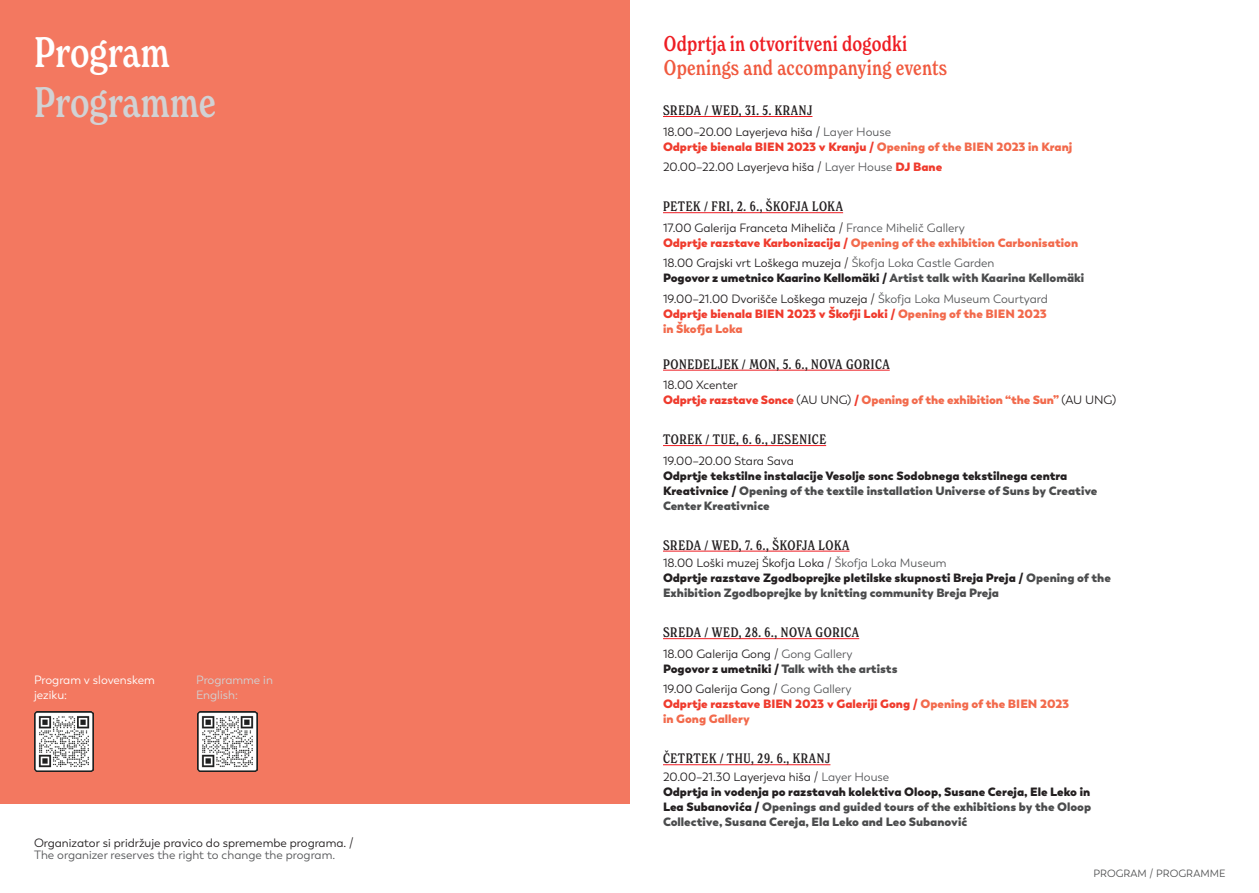
<style>
.page{position:relative;width:1259px;height:893px;background:#fff}
.page>*{position:absolute;margin:0;border:0;box-sizing:border-box;transform-origin:0 0}
.t1{font:500 condensed 42px "New Spirit";color:#d1d2d4}
.t2{font:500 condensed 42px "New Spirit";color:#fff}
.t3{font:500 condensed 21px "New Spirit";letter-spacing:.01em;color:#f0593e}
.t4{font:500 condensed 21px "New Spirit";letter-spacing:.01em;color:#ee1d23}
.t5{font:500 condensed 13.5px "New Spirit";letter-spacing:.05em;color:#231f20}
.t6{font:800 12px/15px "Boston";color:#4b4c4d}
.t7{font:800 12px/15px "Boston";color:#ef3b2d}
.t8{font:800 12px/15px "Boston";color:#231f20}
.t9{font:800 12px/15px "Boston";letter-spacing:-.005em;color:#f26a4c}
.t10{font:12px/15px "Boston";color:#231f20}
.t11{font:12px "Boston";color:#57585a}
.t12{font:12px "Boston";color:#fff}
.t13{font:12px "Boston";color:#d1d2d4}
.t14{font:10.5px "Boston";color:#4e4f50}
.s1{font-weight:400;color:#231f20}
.s2{font-weight:400;color:#57585a}
.s3{color:#f26a4c}
.s4{color:#57585a}
.s5{font-weight:800;color:#ef3b2d}
.s6{color:#ef3b2d}
.s7{font-weight:400}
.s8{color:#4b4c4d}
.s9{color:#231f20}
.s10{font-weight:800}
.s11{font-weight:800;color:#4b4c4d}
</style>
<div class="page">
<div style="left:0;top:0;width:629px;height:804px;background:#f37860"></div>
<hr style="left:663px;top:116px;width:149px;height:1px;background:#ee1d23">
<hr style="left:663px;top:212px;width:180px;height:1px;background:#ee1d23">
<hr style="left:663px;top:370px;width:226px;height:1px;background:#ee1d23">
<hr style="left:663px;top:445px;width:163px;height:1px;background:#ee1d23">
<hr style="left:663px;top:551px;width:186px;height:1px;background:#ee1d23">
<hr style="left:663px;top:638px;width:196px;height:1px;background:#ee1d23">
<hr style="left:663px;top:764px;width:167px;height:1px;background:#ee1d23">
<img style="left:34px;top:712px;width:60px;height:59px">
<img style="left:198px;top:711px;width:59px;height:60px">
<h1 class="t2" style="left:34px;top:26px;width:137px">Program</h1>
<h1 class="t1" style="left:34px;top:76px;width:184px">Programme</h1>
<p class="t12" style="left:34px;top:673px;width:122px">Program v slovenskem</p>
<p class="t13" style="left:196px;top:673px;width:78px">Programme in</p>
<p class="t12" style="left:34px;top:688px;width:35px">jeziku:</p>
<p class="t13" style="left:196px;top:688px;width:43px">English:</p>
<p class="t10" style="left:34px;top:835px;width:321px">Organizator si pridržuje pravico do spremembe programa. /</p>
<p class="t11" style="left:34px;top:848px;width:303px">The organizer reserves the right to change the program.</p>
<h2 class="t4" style="left:664px;top:31px;width:245px">Odprtja in otvoritveni dogodki</h2>
<h2 class="t3" style="left:664px;top:55px;width:285px">Openings and accompanying events</h2>
<p class="t5" style="left:663px;top:102px;width:151px">SREDA / WED, 31. 5. KRANJ</p>
<p class="t7" style="left:663px;top:124px;width:411px"><span class="s1">18.00–20.00 Layerjeva hiša /</span> <span class="s2">Layer House<br></span>Odprtje bienala BIEN 2023 v Kranju / <span class="s3">Opening of the BIEN 2023 in Kranj</span></p>
<p class="t10" style="left:663px;top:160px;width:281px">20.00–22.00 Layerjeva hiša / <span class="s4">Layer House</span> <span class="s5">DJ Bane</span></p>
<p class="t5" style="left:663px;top:198px;width:182px">PETEK / FRI, 2. 6., ŠKOFJA LOKA</p>
<p class="t9" style="left:663px;top:220px;width:417px"><span class="s1">17.00 Galerija Franceta Miheliča /</span> <span class="s2">France Mihelič Gallery<br></span><span class="s6">Odprtje razstave Karbonizacija /</span> Opening of the exhibition Carbonisation</p>
<p class="t8" style="left:663px;top:256px;width:423px"><span class="s7">18.00 Grajski vrt Loškega muzeja /</span> <span class="s2">Škofja Loka Castle Garden<br></span>Pogovor z umetnico Kaarino Kellomäki / <span class="s8">Artist talk with Kaarina Kellomäki</span></p>
<p class="t7" style="left:663px;top:291px;width:386px;text-align:justify"><span class="s1">19.00–21.00 Dvorišče Loškega muzeja /</span> <span class="s2">Škofja Loka Museum Courtyard </span>Odprtje bienala BIEN 2023 v Škofji Loki / <span class="s3">Opening of the BIEN 2023 in Škofja Loka</span></p>
<p class="t5" style="left:663px;top:356px;width:228px">PONEDELJEK / MON, 5. 6., NOVA GORICA</p>
<p class="t9" style="left:663px;top:378px;width:454px"><span class="s1">18.00 Xcenter<br></span><span class="s6">Odprtje razstave Sonce</span> <span class="s1">(AU UNG)</span> <span class="s6">/</span> Opening of the exhibition “the Sun” <span class="s1">(AU UNG)</span></p>
<p class="t5" style="left:663px;top:431px;width:165px">TOREK / TUE, 6. 6., JESENICE</p>
<p class="t10" style="left:663px;top:453px;width:132px">19.00–20.00 Stara Sava</p>
<p class="t8" style="left:663px;top:468px;width:436px">Odprtje tekstilne instalacije Vesolje sonc Sodobnega tekstilnega centra<br>Kreativnice / <span class="s8">Opening of the textile installation Universe of Suns by Creative<br>Center Kreativnice</span></p>
<p class="t5" style="left:663px;top:536px;width:188px">SREDA / WED, 7. 6., ŠKOFJA LOKA</p>
<p class="t6" style="left:663px;top:556px;width:449px"><span class="s1">18.00 Loški muzej Škofja Loka /</span> <span class="s2">Škofja Loka Museum<br></span><span class="s9">Odprtje razstave Zgodboprejke pletilske skupnosti Breja Preja /</span> Opening of the<br>Exhibition Zgodboprejke by knitting community Breja Preja</p>
<p class="t5" style="left:663px;top:624px;width:198px">SREDA / WED, 28. 6., NOVA GORICA</p>
<p class="t10" style="left:663px;top:646px;width:236px">18.00 Galerija Gong / <span class="s4">Gong Gallery<br></span><span class="s10">Pogovor z umetniki /</span> <span class="s11">Talk with the artists</span></p>
<p class="t7" style="left:663px;top:682px;width:408px"><span class="s1">19.00 Galerija Gong /</span> <span class="s2">Gong Gallery<br></span>Odprtje razstave BIEN 2023 v Galeriji Gong / <span class="s3">Opening of the BIEN 2023 in Gong Gallery</span></p>
<p class="t5" style="left:663px;top:750px;width:169px">ČETRTEK / THU, 29. 6., KRANJ</p>
<p class="t6" style="left:663px;top:769px;width:430px"><span class="s1">20.00–21.30 Layerjeva hiša /</span> <span class="s2">Layer House<br></span><span class="s9">Odprtja in vodenja po razstavah kolektiva Oloop, Susane Cereja, Ele Leko in Lea Subanovića /</span> Openings and guided tours of the exhibitions by the Oloop Collective, Susana Cereja, Ela Leko and Leo Subanović</p>
<p class="t14" style="left:1093px;top:867px;width:133px">PROGRAM / PROGRAMME</p>
</div>
